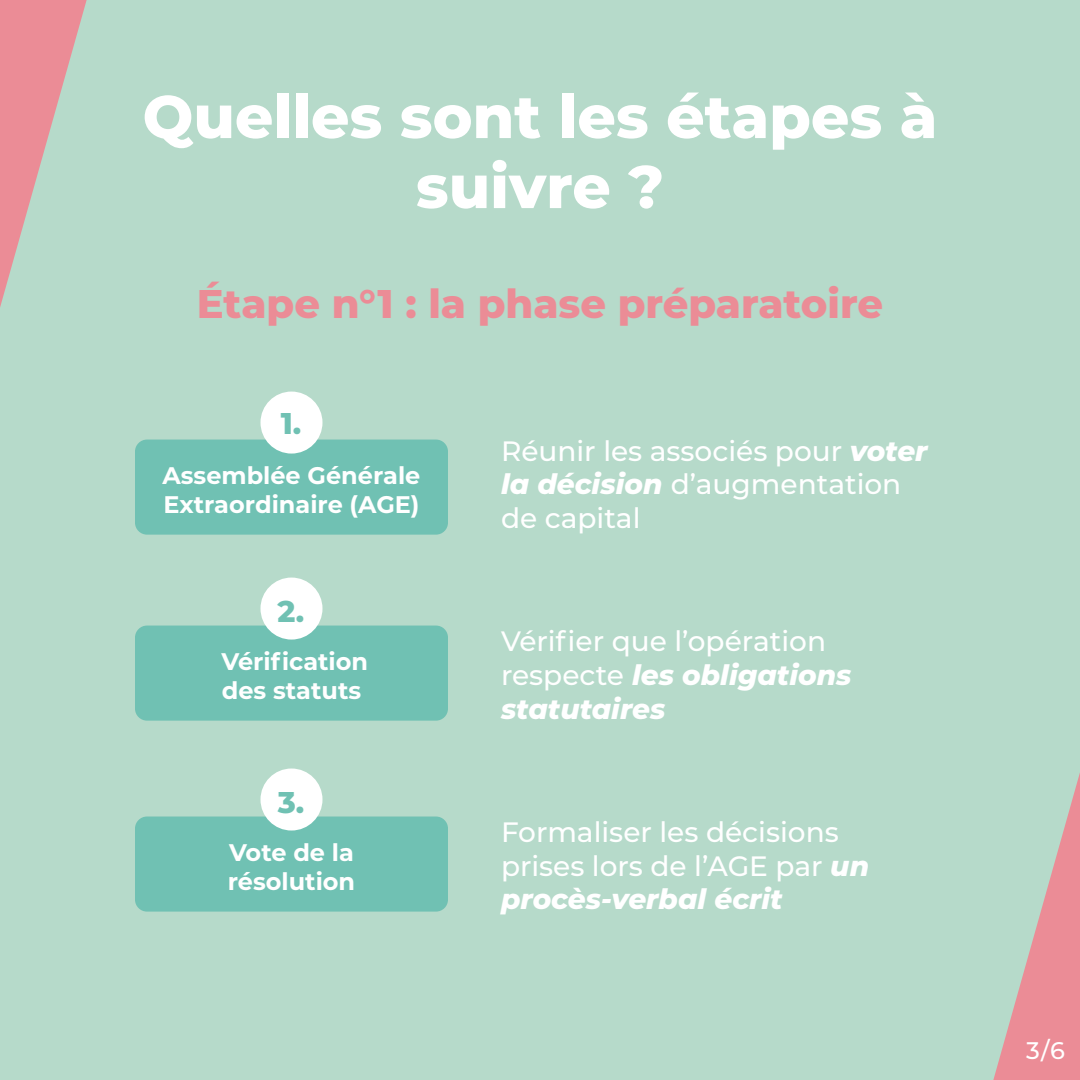
<style>
.page{position:relative;width:1080px;height:1080px;background:#b6daca}
.page>*{position:absolute;margin:0;border:0;box-sizing:border-box;transform-origin:0 0}
.t1{font:800 60px/70px "Montserrat";color:#fff;text-align:center}
.t2{font:800 40px "Montserrat";color:#eb8c96}
.t3{font:800 30px "Montserrat";color:#70c1b3}
.t4{font:500 28px/33.6px "Montserrat";color:#fff}
.t5{font:700 24px/28.8px "Montserrat";color:#fff}
.t6{font:500 24px "Montserrat";color:#fff}
.s1{font-weight:800;font-style:italic}
</style>
<div class="page">
<svg style="left:0;top:0;width:87px;height:307px"></svg>
<svg style="left:993px;top:773px;width:87px;height:307px"></svg>
<div style="left:135px;top:440px;width:313px;height:95px;background:#70c1b3;border-radius:12px"></div>
<div style="left:135px;top:626px;width:313px;height:95px;background:#70c1b3;border-radius:12px"></div>
<div style="left:135px;top:817px;width:313px;height:95px;background:#70c1b3;border-radius:12px"></div>
<div style="left:260px;top:392px;width:62px;height:62px;background:#fff;border-radius:50%"></div>
<div style="left:260px;top:578px;width:62px;height:62px;background:#fff;border-radius:50%"></div>
<div style="left:260px;top:769px;width:62px;height:62px;background:#fff;border-radius:50%"></div>
<h1 class="t1" style="left:143px;top:78px;width:796px">Quelles sont les étapes à suivre ?</h1>
<h2 class="t2" style="left:197px;top:274px;width:688px">Étape n°1 : la phase préparatoire</h2>
<p class="t3" style="left:281px;top:401px;width:22px">1.</p>
<p class="t5" style="left:163px;top:460px;width:259px">Assemblée Générale<br>Extraordinaire (AGE)</p>
<p class="t3" style="left:278px;top:589px;width:28px">2.</p>
<p class="t5" style="left:222px;top:646px;width:148px">Vérification des statuts</p>
<p class="t3" style="left:278px;top:780px;width:28px">3.</p>
<p class="t5" style="left:228px;top:837px;width:129px">Vote de la résolution</p>
<p class="t4" style="left:501px;top:433px;width:428px">Réunir les associés pour <span class="s1">voter la décision</span> d’augmentation de capital</p>
<p class="t4" style="left:501px;top:624px;width:352px">Vérifier que l’opération respecte <span class="s1">les obligations statutaires</span></p>
<p class="t4" style="left:501px;top:814px;width:370px">Formaliser les décisions prises lors de l’AGE par <span class="s1">un procès-verbal écrit</span></p>
<p class="t6" style="left:1026px;top:1033px;width:40px">3/6</p>
</div>
